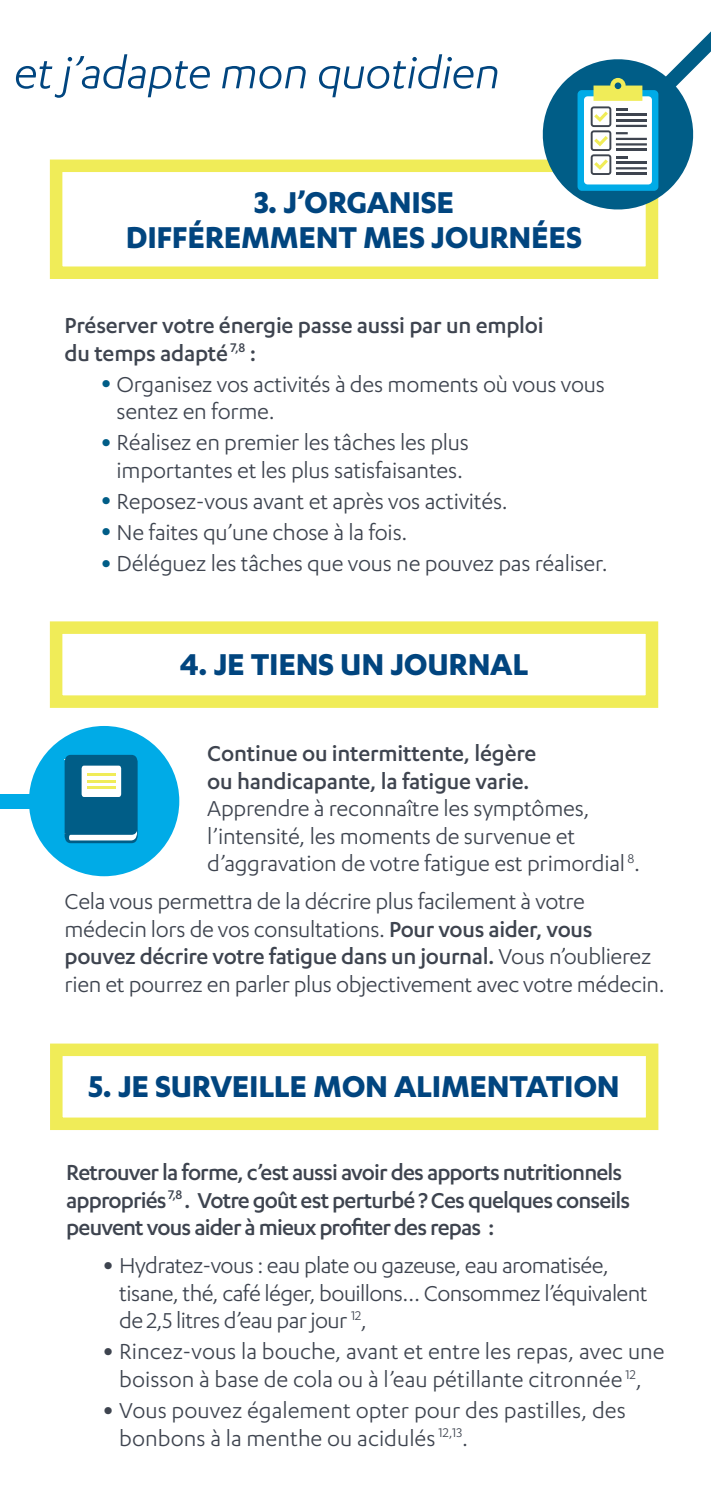
<style>
.page{position:relative;width:711px;height:1495px;background:#fff}
.page>*{position:absolute;margin:0;border:0;box-sizing:border-box;transform-origin:0 0}
.t1{font:italic 50px "Karbon";letter-spacing:-.01em;color:#01457f}
.t2{font:700 35px/35px "Karbon";letter-spacing:-.01em;color:#01457f;text-align:center}
.t3{font:25px/27.5px "Karbon";letter-spacing:-.01em;color:#3e444f}
.t4{font:500 25px/27.5px "Karbon";letter-spacing:-.035em;color:#3e444f}
.t5{font:500 25px/27.5px "Karbon";letter-spacing:-.01em;color:#3e444f}
.s1{font-size:40px;color:#005d87}
.s2{font-weight:500}
.s3{font-size:40px}
</style>
<div class="page">
<div style="left:0;top:794px;width:91px;height:14px;background:#00abe7"></div>
<div style="left:29px;top:726px;width:150px;height:150px;background:#00abe7;border-radius:50%"></div>
<svg style="left:64px;top:755px;width:74px;height:88px;background:#3781a2"></svg>
<hr style="left:87px;top:773px;width:29px;height:3px;background:#f0ec58">
<hr style="left:87px;top:780px;width:29px;height:2px;background:#f0ec58">
<hr style="left:87px;top:786px;width:29px;height:3px;background:#f0ec58">
<div style="left:50px;top:159px;width:607px;height:120px;border:12px solid #f0ec58"></div>
<div style="left:50px;top:621px;width:607px;height:87px;border:12px solid #f0ec58"></div>
<svg style="left:535px;top:32px;width:175px;height:185px"></svg>
<div style="left:50px;top:1043px;width:608px;height:87px;border:12px solid #f0ec58"></div>
<h1 class="t1" style="left:14px;top:46px;width:487px">et j’adapte mon quotidien</h1>
<p class="t2" style="left:126px;top:184px;width:457px">3. J’ORGANISE<br>DIFFÉREMMENT MES JOURNÉES</p>
<p class="t5" style="left:65px;top:311px;width:480px">Préserver votre énergie passe aussi par un emploi du temps adapté <sup>7,8</sup> :</p>
<p class="t3" style="left:116px;top:370px;width:489px;text-indent:-17px"><span class="s1">•</span> Organisez vos activités à des moments où vous vous sentez en forme.</p>
<p class="t3" style="left:100px;top:428px;width:371px;text-align:center"><span class="s1">•</span> Réalisez en premier les tâches les plus importantes et les plus satisfaisantes.</p>
<p class="t3" style="left:100px;top:487px;width:409px"><span class="s1">•</span> Reposez-vous avant et après vos activités.</p>
<p class="t3" style="left:100px;top:518px;width:309px"><span class="s1">•</span> Ne faites qu’une chose à la fois.</p>
<p class="t3" style="left:100px;top:549px;width:509px"><span class="s1">•</span> Déléguez les tâches que vous ne pouvez pas réaliser.</p>
<p class="t2" style="left:180px;top:645px;width:350px">4. JE TIENS UN JOURNAL</p>
<p class="t3" style="left:207px;top:739px;width:434px"><span class="s2">Continue ou intermittente, légère<br>ou handicapante, la fatigue varie.<br></span>Apprendre à reconnaître les symptômes, l’intensité, les moments de survenue et d’aggravation de votre fatigue est primordial <sup>8</sup>.</p>
<p class="t3" style="left:65px;top:887px;width:601px">Cela vous permettra de la décrire plus facilement à votre médecin lors de vos consultations. <span class="s2">Pour vous aider, vous pouvez décrire votre fatigue dans un journal.</span> Vous n’oublierez rien et pourrez en parler plus objectivement avec votre médecin.</p>
<p class="t2" style="left:88px;top:1067px;width:532px">5. JE SURVEILLE MON ALIMENTATION</p>
<p class="t4" style="left:66px;top:1158px;width:565px">Retrouver la forme, c’est aussi avoir des apports nutritionnels appropriés <sup>7,8</sup> . Votre goût est perturbé ? Ces quelques conseils peuvent vous aider à mieux profiter des repas :</p>
<p class="t3" style="left:119px;top:1251px;width:529px;text-indent:-18px"><span class="s3">•</span> Hydratez-vous : eau plate ou gazeuse, eau aromatisée, tisane, thé, café léger, bouillons… Consommez l’équivalent de 2,5 litres d’eau par jour <sup>12</sup>,</p>
<p class="t3" style="left:102px;top:1337px;width:564px;text-align:center"><span class="s3">•</span> Rincez-vous la bouche, avant et entre les repas, avec une boisson à base de cola ou à l’eau pétillante citronnée <sup>12</sup>,</p>
<p class="t3" style="left:119px;top:1395px;width:508px;text-indent:-18px"><span class="s3">•</span> Vous pouvez également opter pour des pastilles, des bonbons à la menthe ou acidulés <sup>12,13</sup>.</p>
</div>
